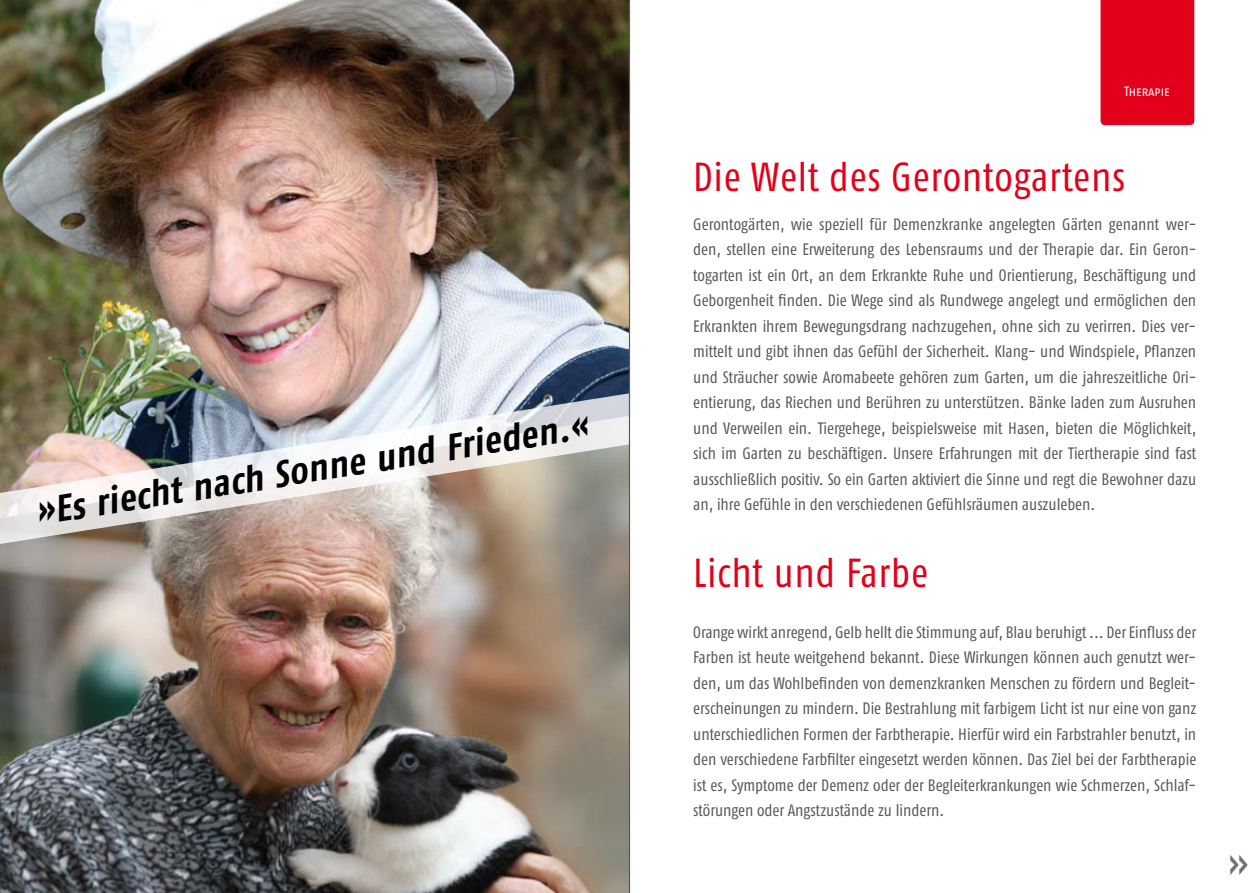
<style>
.page{position:relative;width:1259px;height:893px;background:#fff}
.page>*{position:absolute;margin:0;border:0;box-sizing:border-box;transform-origin:0 0}
.t1{font:45px "Fago Co";color:#707172}
.t2{font:40.5px "Fago Co";letter-spacing:.02em;color:#e2001a}
.t3{font:italic 700 37.5px "Fago Co";color:#000}
.t4{font:16.5px/25.5px "Fago Co";color:#58585a;text-align:justify}
.t5{font:13.5px "Fago Co Regular Caps";letter-spacing:-.005em;color:#fff}
</style>
<div class="page">
<img style="left:0;top:0;width:629px;height:391px">
<img style="left:0;top:546px;width:629px;height:347px">
<img style="left:0;top:391px;width:631px;height:155px">
<div style="left:1100px;top:0;width:94px;height:125px;background:#e2001a"></div>
<hr style="left:629px;top:0;width:1px;height:893px;background:#58585a">
<h3 class="t3" style="left:33px;top:491px;width:559px;rotate:-9deg">»Es riecht nach Sonne und Frieden.«</h3>
<p class="t5" style="left:1124px;top:83px;width:47px">Therapie</p>
<h2 class="t2" style="left:693px;top:154px;width:433px">Die Welt des Gerontogartens</h2>
<p class="t4" style="left:693px;top:211px;width:504px">Gerontogärten, wie speziell für Demenzkranke angelegten Gärten genannt wer&shy;den, stellen eine Erweiterung des Lebensraums und der therapie dar. Ein Geron&shy;togarten ist ein Ort, an dem Erkrankte Ruhe und Orientierung, Beschäftigung und Geborgenheit finden. Die Wege sind als Rundwege angelegt und ermöglichen den Erkrankten ihrem Bewegungsdrang nachzugehen, ohne sich zu verirren. Dies ver&shy;mittelt und gibt ihnen das Gefühl der Sicherheit. Klang- und Windspiele, Pflanzen und Sträucher sowie Aromabeete gehören zum Garten, um die jahreszeitliche Ori&shy;entierung, das Riechen und Berühren zu unterstützen. Bänke laden zum Ausruhen und Verweilen ein. tiergehege, beispielsweise mit Hasen, bieten die Möglichkeit, sich im Garten zu beschäftigen. Unsere Erfahrungen mit der tiertherapie sind fast ausschließlich positiv. So ein Garten aktiviert die Sinne und regt die Bewohner dazu an, ihre Gefühle in den verschiedenen Gefühlsräumen auszuleben.</p>
<h2 class="t2" style="left:693px;top:550px;width:236px">Licht und Farbe</h2>
<p class="t4" style="left:693px;top:619px;width:504px">Orange wirkt anregend, Gelb hellt die Stimmung auf, Blau beruhigt ... Der Einfluss der Farben ist heute weitgehend bekannt. Diese Wirkungen können auch genutzt wer&shy;den, um das Wohlbefinden von demenzkranken Menschen zu fördern und Begleit&shy;erscheinungen zu mindern. Die Bestrahlung mit farbigem Licht ist nur eine von ganz unterschiedlichen Formen der Farbtherapie. Hierfür wird ein Farbstrahler benutzt, in den verschiedene Farbfilter eingesetzt werden können. Das Ziel bei der Farbtherapie ist es, Symptome der Demenz oder der Begleiterkrankungen wie Schmerzen, Schlaf&shy;störungen oder Angstzustände zu lindern.</p>
<h1 class="t1" style="left:1228px;top:839px;width:23px">»</h1>
</div>
